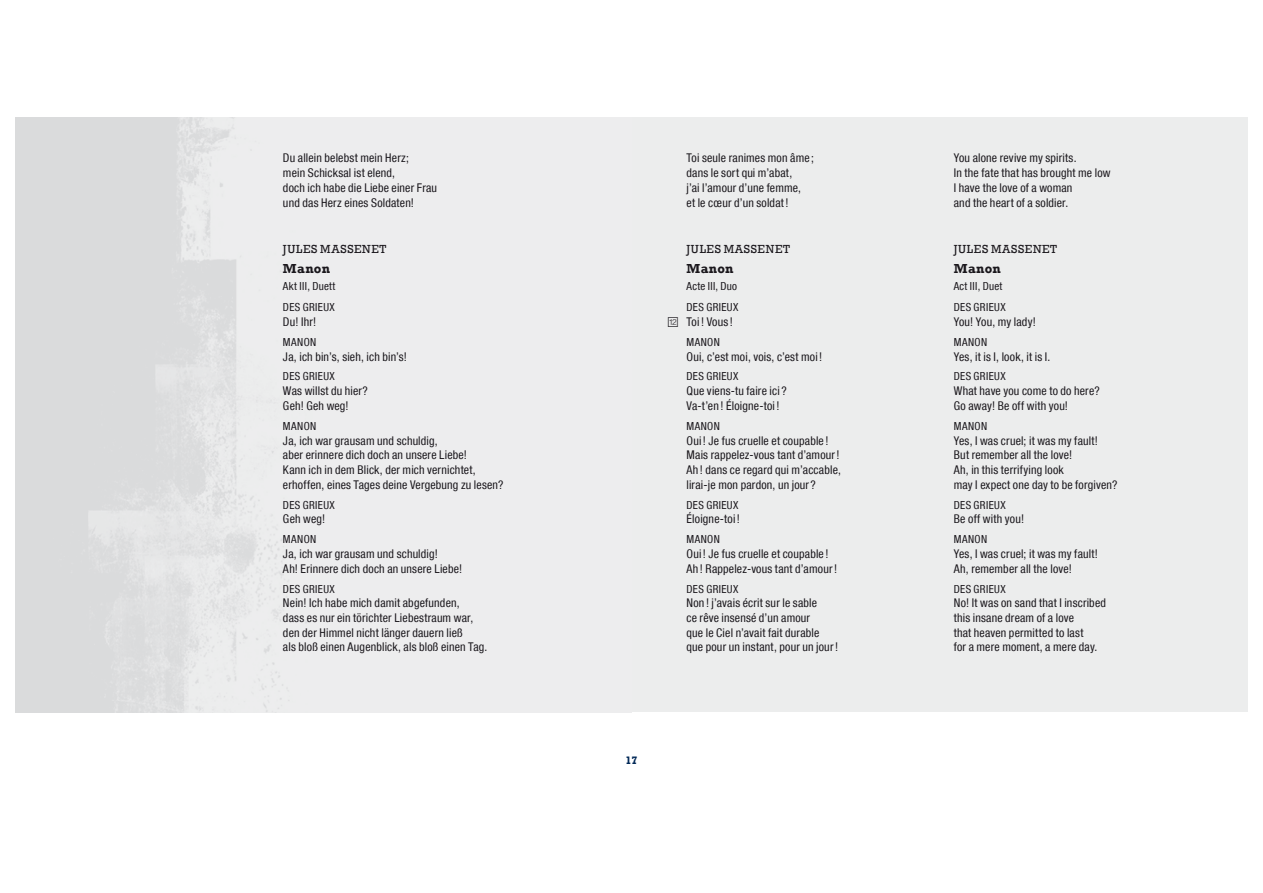
<style>
.page{position:relative;width:1263px;height:893px;background:#fff}
.page>*{position:absolute;margin:0;border:0;box-sizing:border-box;transform-origin:0 0}
.t1{font:700 13.35px "Rockwell";letter-spacing:.025em;color:#1a171c}
.t2{font:condensed 12px/14.7px "Helvetica Neue LT Com";letter-spacing:.015em;color:#1a171c}
.t3{font:12px "Rockwell";letter-spacing:.06em;color:#1a171c}
.t4{font:condensed 11.1px/21.3px "Helvetica Neue LT Com";letter-spacing:.04em;color:#1a171c}
.t5{font:700 11.1px "Rockwell";color:#002857}
.s1{font-family:"Grammophon No 2";font-stretch:normal;font-size:14.85px}
</style>
<div class="page">
<div style="left:16px;top:117px;width:1231px;height:595px;background:#eceded"></div>
<p class="t2" style="left:283px;top:153px;width:156px">Du allein belebst mein Herz;<br>mein Schicksal ist elend,<br>doch ich habe die Liebe einer Frau und das Herz eines Soldaten!</p>
<p class="t3" style="left:283px;top:241px;width:105px">JULES MASSENET</p>
<p class="t1" style="left:283px;top:260px;width:49px">Manon</p>
<p class="t4" style="left:283px;top:277px;width:54px">Akt III, Duett<br>DES GRIEUX</p>
<p class="t2" style="left:283px;top:316px;width:35px">Du! Ihr!</p>
<p class="t4" style="left:283px;top:333px;width:35px">MANON</p>
<p class="t2" style="left:283px;top:351px;width:126px">Ja, ich bin’s, sieh, ich bin’s!</p>
<p class="t4" style="left:283px;top:367px;width:53px">DES GRIEUX</p>
<p class="t2" style="left:283px;top:385px;width:86px">Was willst du hier?<br>Geh! Geh weg!</p>
<p class="t4" style="left:283px;top:417px;width:35px">MANON</p>
<p class="t2" style="left:283px;top:435px;width:222px">Ja, ich war grausam und schuldig,<br>aber erinnere dich doch an unsere Liebe!<br>Kann ich in dem Blick, der mich vernichtet, erhoffen, eines Tages deine Vergebung zu lesen?</p>
<p class="t4" style="left:283px;top:495px;width:53px">DES GRIEUX</p>
<p class="t2" style="left:283px;top:513px;width:44px">Geh weg!</p>
<p class="t4" style="left:283px;top:530px;width:35px">MANON</p>
<p class="t2" style="left:283px;top:548px;width:181px">Ja, ich war grausam und schuldig!<br>Ah! Erinnere dich doch an unsere Liebe!</p>
<p class="t4" style="left:283px;top:579px;width:53px">DES GRIEUX</p>
<p class="t2" style="left:283px;top:597px;width:206px">Nein! Ich habe mich damit abgefunden,<br>dass es nur ein törichter Liebestraum war, den der Himmel nicht länger dauern ließ<br>als bloß einen Augenblick, als bloß einen Tag.</p>
<p class="t2" style="left:686px;top:153px;width:129px">Toi seule ranimes mon âme ; dans le sort qui m’abat,<br>j’ai l’amour d’une femme,<br>et le cœur d’un soldat !</p>
<p class="t3" style="left:686px;top:241px;width:105px">JULES MASSENET</p>
<p class="t1" style="left:686px;top:260px;width:49px">Manon</p>
<p class="t4" style="left:686px;top:277px;width:53px">Acte III, Duo<br>DES GRIEUX</p>
<p class="t2" style="left:668px;top:316px;width:66px"><span class="s1">L</span> Toi ! Vous !</p>
<p class="t4" style="left:686px;top:333px;width:35px">MANON</p>
<p class="t2" style="left:686px;top:351px;width:137px">Oui, c’est moi, vois, c’est moi !</p>
<p class="t4" style="left:686px;top:367px;width:53px">DES GRIEUX</p>
<p class="t2" style="left:686px;top:385px;width:102px">Que viens-tu faire ici ?<br>Va-t’en ! Éloigne-toi !</p>
<p class="t4" style="left:686px;top:417px;width:35px">MANON</p>
<p class="t2" style="left:686px;top:435px;width:156px">Oui ! Je fus cruelle et coupable !<br>Mais rappelez-vous tant d’amour !<br>Ah ! dans ce regard qui m’accable, lirai-je mon pardon, un jour ?</p>
<p class="t4" style="left:686px;top:495px;width:53px">DES GRIEUX</p>
<p class="t2" style="left:686px;top:513px;width:55px">Éloigne-toi !</p>
<p class="t4" style="left:686px;top:530px;width:35px">MANON</p>
<p class="t2" style="left:686px;top:548px;width:152px">Oui ! Je fus cruelle et coupable !<br>Ah ! Rappelez-vous tant d’amour !</p>
<p class="t4" style="left:686px;top:579px;width:53px">DES GRIEUX</p>
<p class="t2" style="left:686px;top:597px;width:153px">Non ! j’avais écrit sur le sable<br>ce rêve insensé d’un amour<br>que le Ciel n’avait fait durable que pour un instant, pour un jour !</p>
<p class="t5" style="left:625px;top:754px;width:14px">17</p>
<p class="t2" style="left:954px;top:153px;width:158px">You alone revive my spirits.<br>In the fate that has brought me low<br>I have the love of a woman<br>and the heart of a soldier.</p>
<p class="t3" style="left:954px;top:241px;width:105px">JULES MASSENET</p>
<p class="t1" style="left:954px;top:260px;width:49px">Manon</p>
<p class="t4" style="left:954px;top:277px;width:53px">Act III, Duet<br>DES GRIEUX</p>
<p class="t2" style="left:954px;top:316px;width:83px">You! You, my lady!</p>
<p class="t4" style="left:954px;top:333px;width:35px">MANON</p>
<p class="t2" style="left:954px;top:351px;width:98px">Yes, it is I, look, it is I.</p>
<p class="t4" style="left:954px;top:367px;width:53px">DES GRIEUX</p>
<p class="t2" style="left:954px;top:385px;width:147px">What have you come to do here?<br>Go away! Be off with you!</p>
<p class="t4" style="left:954px;top:417px;width:35px">MANON</p>
<p class="t2" style="left:954px;top:435px;width:165px">Yes, I was cruel; it was my fault!<br>But remember all the love!<br>Ah, in this terrifying look<br>may I expect one day to be forgiven?</p>
<p class="t4" style="left:954px;top:495px;width:53px">DES GRIEUX</p>
<p class="t2" style="left:954px;top:513px;width:72px">Be off with you!</p>
<p class="t4" style="left:954px;top:530px;width:35px">MANON</p>
<p class="t2" style="left:954px;top:548px;width:146px">Yes, I was cruel; it was my fault!<br>Ah, remember all the love!</p>
<p class="t4" style="left:954px;top:579px;width:53px">DES GRIEUX</p>
<p class="t2" style="left:954px;top:597px;width:154px">No! It was on sand that I inscribed this insane dream of a love<br>that heaven permitted to last<br>for a mere moment, a mere day.</p>
</div>
